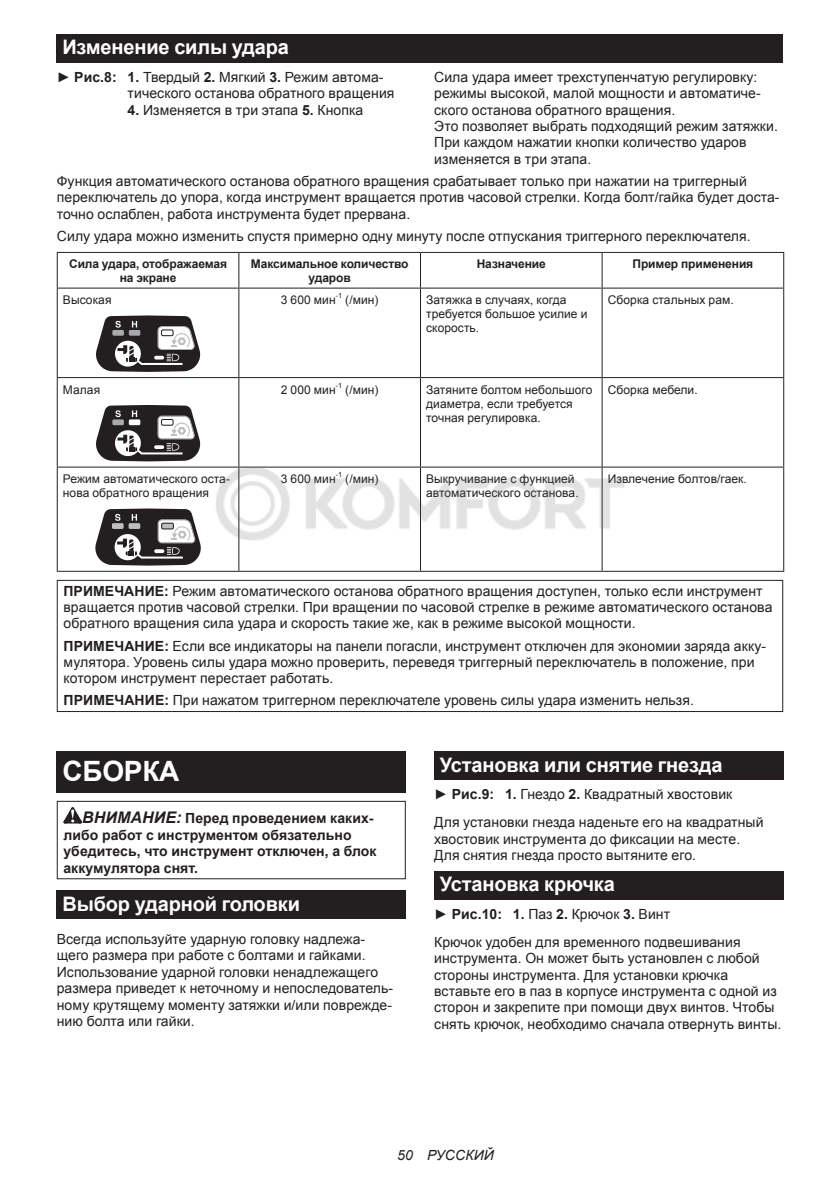
<style>
.page{position:relative;width:840px;height:1191px;background:#fff}
.page>*{position:absolute;margin:0;border:0;box-sizing:border-box;transform-origin:0 0}
.t1{font:700 28px "Arial";letter-spacing:-.01em;color:#fff}
.t2{font:700 20px "Arial";letter-spacing:-.01em;color:#fff}
.t3{font:14px/16.4px "Arial";letter-spacing:.005em;color:#231f20}
.t4{font:700 14px/16.4px "Arial";letter-spacing:.005em;color:#231f20}
.t5{font:italic 14px "Arial";letter-spacing:.005em;color:#231f20}
.t6{font:12px/14px "Arial";letter-spacing:.005em;color:#231f20}
.t7{font:700 12px/14px "Arial";letter-spacing:-.01em;color:#231f20;text-align:center}
.t8{font:7.2px "Arial";color:#231f20}
.s1{font-weight:700}
.s2{font-style:italic;font-size:16px}
</style>
<div class="page">
<div style="left:57px;top:34px;width:725px;height:29px;background:#231f20"></div>
<hr style="left:57px;top:252px;width:182px;height:1px;background:#231f20">
<hr style="left:57px;top:253px;width:1px;height:34px;background:#231f20">
<hr style="left:239px;top:252px;width:181px;height:1px;background:#231f20">
<hr style="left:238px;top:253px;width:1px;height:34px;background:#231f20">
<hr style="left:420px;top:252px;width:181px;height:1px;background:#231f20">
<hr style="left:420px;top:253px;width:1px;height:34px;background:#231f20">
<hr style="left:601px;top:252px;width:182px;height:1px;background:#231f20">
<hr style="left:601px;top:253px;width:1px;height:34px;background:#231f20">
<hr style="left:782px;top:253px;width:1px;height:34px;background:#231f20">
<hr style="left:57px;top:287px;width:182px;height:1px;background:#231f20">
<hr style="left:57px;top:288px;width:1px;height:89px;background:#231f20">
<hr style="left:239px;top:287px;width:181px;height:1px;background:#231f20">
<hr style="left:238px;top:288px;width:1px;height:89px;background:#231f20">
<hr style="left:420px;top:287px;width:181px;height:1px;background:#231f20">
<hr style="left:420px;top:288px;width:1px;height:89px;background:#231f20">
<hr style="left:601px;top:287px;width:182px;height:1px;background:#231f20">
<hr style="left:601px;top:288px;width:1px;height:89px;background:#231f20">
<hr style="left:782px;top:288px;width:1px;height:89px;background:#231f20">
<hr style="left:57px;top:377px;width:182px;height:1px;background:#231f20">
<hr style="left:57px;top:378px;width:1px;height:88px;background:#231f20">
<hr style="left:239px;top:377px;width:181px;height:1px;background:#231f20">
<hr style="left:238px;top:378px;width:1px;height:88px;background:#231f20">
<hr style="left:420px;top:377px;width:181px;height:1px;background:#231f20">
<hr style="left:420px;top:378px;width:1px;height:88px;background:#231f20">
<hr style="left:601px;top:377px;width:182px;height:1px;background:#231f20">
<hr style="left:601px;top:378px;width:1px;height:88px;background:#231f20">
<hr style="left:782px;top:378px;width:1px;height:88px;background:#231f20">
<hr style="left:57px;top:466px;width:182px;height:1px;background:#231f20">
<hr style="left:57px;top:467px;width:1px;height:104px;background:#231f20">
<hr style="left:238px;top:467px;width:1px;height:104px;background:#231f20">
<hr style="left:420px;top:467px;width:1px;height:104px;background:#231f20">
<hr style="left:601px;top:466px;width:182px;height:1px;background:#231f20">
<hr style="left:601px;top:467px;width:1px;height:104px;background:#231f20">
<hr style="left:782px;top:467px;width:1px;height:104px;background:#231f20">
<hr style="left:57px;top:571px;width:182px;height:1px;background:#231f20">
<hr style="left:239px;top:571px;width:181px;height:1px;background:#231f20">
<hr style="left:420px;top:571px;width:181px;height:1px;background:#231f20">
<hr style="left:601px;top:571px;width:182px;height:1px;background:#231f20">
<svg style="left:96px;top:315px;width:104px;height:57px"></svg>
<svg style="left:96px;top:405px;width:104px;height:56px"></svg>
<svg style="left:95px;top:508px;width:106px;height:57px"></svg>
<div style="left:57px;top:580px;width:725px;height:132px;border:1px solid #231f20"></div>
<div style="left:57px;top:751px;width:348px;height:41px;background:#231f20"></div>
<svg style="left:63px;top:807px;width:19px;height:16px"></svg>
<div style="left:57px;top:801px;width:348px;height:78px;border:1px solid #231f20"></div>
<div style="left:57px;top:890px;width:348px;height:29px;background:#231f20"></div>
<div style="left:434px;top:751px;width:348px;height:29px;background:#231f20"></div>
<div style="left:434px;top:871px;width:348px;height:28px;background:#231f20"></div>
<img style="left:210px;top:457px;width:419px;height:92px">
<h2 class="t2" style="left:62px;top:34px;width:228px">Изменение силы удара</h2>
<p class="t3" style="left:128px;top:69px;width:268px;text-indent:-71px">► <span class="s1">Рис.8: 1.</span> Твердый <span class="s1">2.</span> Мягкий <span class="s1">3.</span> Режим автома&shy;тического останова обратного вращения</p>
<p class="t3" style="left:127px;top:102px;width:237px"><span class="s1">4.</span> Изменяется в три этапа <span class="s1">5.</span> Кнопка</p>
<p class="t3" style="left:434px;top:69px;width:345px">Сила удара имеет трехступенчатую регулировку: режимы высокой, малой мощности и автоматиче&shy;ского останова обратного вращения.<br>Это позволяет выбрать подходящий режим затяжки.<br>При каждом нажатии кнопки количество ударов изменяется в три этапа.</p>
<p class="t3" style="left:57px;top:173px;width:723px">Функция автоматического останова обратного вращения срабатывает только при нажатии на триггерный переключатель до упора, когда инструмент вращается против часовой стрелки. Когда болт/гайка будет доста&shy;точно ослаблен, работа инструмента будет прервана.</p>
<p class="t3" style="left:57px;top:228px;width:694px">Силу удара можно изменить спустя примерно одну минуту после отпускания триггерного переключателя.</p>
<p class="t7" style="left:69px;top:257px;width:159px">Сила удара, отображаемая на экране</p>
<p class="t7" style="left:251px;top:257px;width:159px">Максимальное количество ударов</p>
<p class="t7" style="left:476px;top:257px;width:71px">Назначение</p>
<p class="t7" style="left:632px;top:257px;width:122px">Пример применения</p>
<p class="t6" style="left:63px;top:293px;width:50px">Высокая</p>
<p class="t6" style="left:280px;top:293px;width:56px">3 600 мин</p>
<p class="t8" style="left:335px;top:293px;width:8px">-1</p>
<p class="t6" style="left:345px;top:293px;width:35px">(/мин)</p>
<p class="t6" style="left:426px;top:293px;width:163px">Затяжка в случаях, когда требуется большое усилие и скорость.</p>
<p class="t6" style="left:607px;top:293px;width:127px">Сборка стальных рам.</p>
<p class="t6" style="left:63px;top:382px;width:39px">Малая</p>
<p class="t6" style="left:280px;top:382px;width:56px">2 000 мин</p>
<p class="t8" style="left:335px;top:382px;width:8px">-1</p>
<p class="t6" style="left:345px;top:382px;width:35px">(/мин)</p>
<p class="t6" style="left:426px;top:382px;width:168px">Затяните болтом небольшого диаметра, если требуется точная регулировка.</p>
<p class="t6" style="left:607px;top:382px;width:91px">Сборка мебели.</p>
<p class="t6" style="left:63px;top:472px;width:168px">Режим автоматического оста&shy;нова обратного вращения</p>
<p class="t6" style="left:280px;top:472px;width:56px">3 600 мин</p>
<p class="t8" style="left:335px;top:472px;width:8px">-1</p>
<p class="t6" style="left:345px;top:472px;width:35px">(/мин)</p>
<p class="t6" style="left:426px;top:472px;width:154px">Выкручивание с функцией автоматического останова.</p>
<p class="t6" style="left:607px;top:472px;width:140px">Извлечение болтов/гаек.</p>
<p class="t3" style="left:63px;top:583px;width:710px"><span class="s1">ПРИМЕЧАНИЕ:</span> Режим автоматического останова обратного вращения доступен, только если инструмент вращается против часовой стрелки. При вращении по часовой стрелке в режиме автоматического останова обратного вращения сила удара и скорость такие же, как в режиме высокой мощности.</p>
<p class="t3" style="left:63px;top:637px;width:703px"><span class="s1">ПРИМЕЧАНИЕ:</span> Если все индикаторы на панели погасли, инструмент отключен для экономии заряда акку&shy;мулятора. Уровень силы удара можно проверить, переведя триггерный переключатель в положение, при котором инструмент перестает работать.</p>
<p class="t3" style="left:64px;top:692px;width:631px"><span class="s1">ПРИМЕЧАНИЕ:</span> При нажатом триггерном переключателе уровень силы удара изменить нельзя.</p>
<h1 class="t1" style="left:62px;top:753px;width:118px">СБОРКА</h1>
<p class="t4" style="left:63px;top:810px;width:314px;text-indent:19px"><span class="s2">ВНИМАНИЕ:</span> Перед проведением каких&shy;либо работ с инструментом обязательно убедитесь, что инструмент отключен, а блок аккумулятора снят.</p>
<h2 class="t2" style="left:62px;top:890px;width:239px">Выбор ударной головки</h2>
<p class="t3" style="left:57px;top:931px;width:338px">Всегда используйте ударную головку надлежа&shy;щего размера при работе с болтами и гайками.<br>Использование ударной головки ненадлежащего размера приведет к неточному и непоследователь&shy;ному крутящему моменту затяжки и/или поврежде&shy;нию болта или гайки.</p>
<h2 class="t2" style="left:439px;top:751px;width:284px">Установка или снятие гнезда</h2>
<p class="t3" style="left:434px;top:781px;width:330px;line-height:27.8px">► <span class="s1">Рис.9: 1.</span> Гнездо <span class="s1">2.</span> Квадратный хвостовик<br>Для установки гнезда наденьте его на квадратный</p>
<p class="t3" style="left:434px;top:830px;width:307px">хвостовик инструмента до фиксации на месте.<br>Для снятия гнезда просто вытяните его.</p>
<h2 class="t2" style="left:439px;top:871px;width:176px">Установка крючка</h2>
<p class="t3" style="left:434px;top:900px;width:308px;line-height:27.8px">► <span class="s1">Рис.10: 1.</span> Паз <span class="s1">2.</span> Крючок <span class="s1">3.</span> Винт<br>Крючок удобен для временного подвешивания</p>
<p class="t3" style="left:434px;top:950px;width:348px">инструмента. Он может быть установлен с любой стороны инструмента. Для установки крючка вставьте его в паз в корпусе инструмента с одной из сторон и закрепите при помощи двух винтов. Чтобы снять крючок, необходимо сначала отвернуть винты.</p>
<p class="t5" style="left:397px;top:1147px;width:98px">50 РУССКИЙ</p>
</div>
